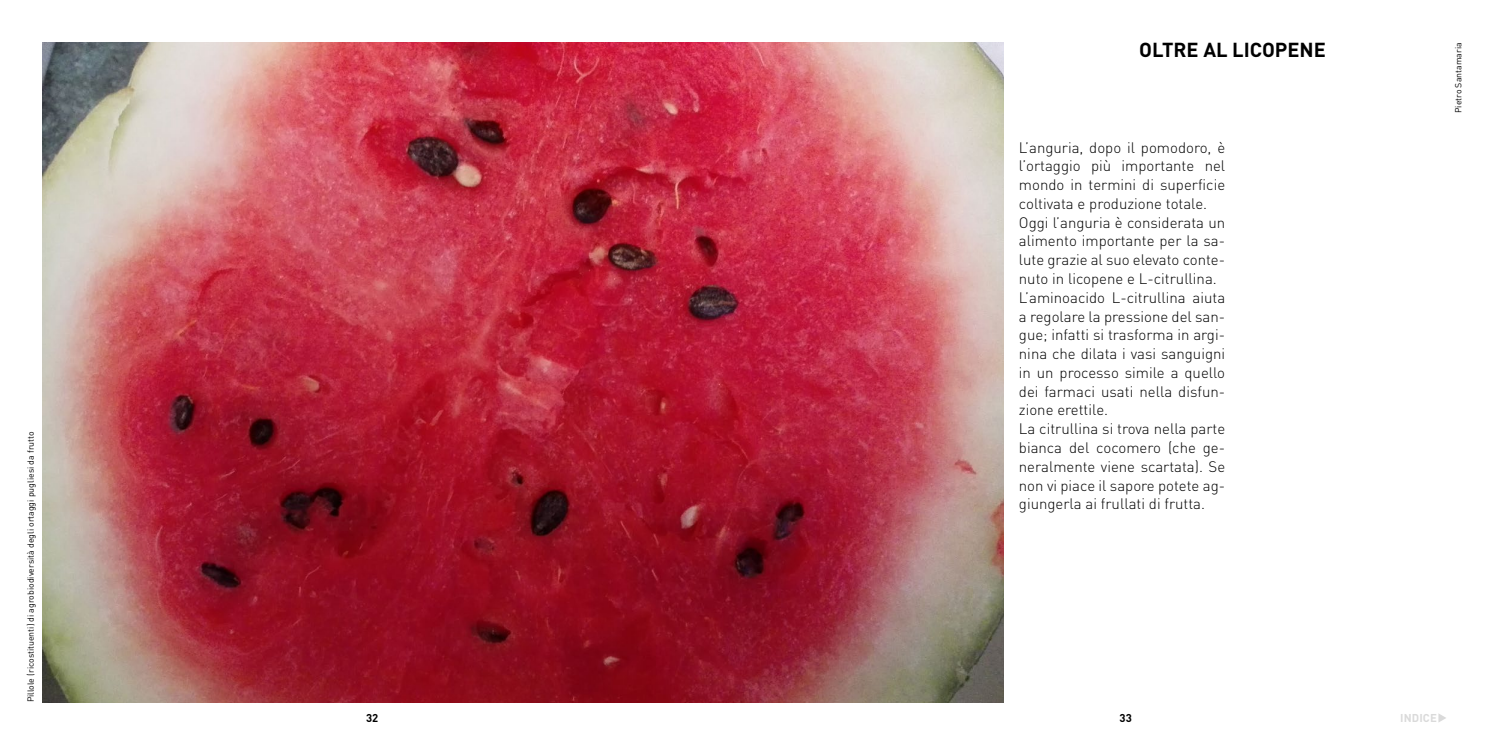
<style>
.page{position:relative;width:1489px;height:745px;background:#fff}
.page>*{position:absolute;margin:0;border:0;box-sizing:border-box;transform-origin:0 0}
.t1{font:700 20px "DIN Pro";color:#000}
.t2{font:300 15px/18.8px "DIN Pro";color:#000}
.t3{font:700 11.25px "DIN Pro";letter-spacing:.01em;color:#dadada}
.t4{font:700 11.25px "DIN Pro";color:#000}
.t5{font:8.75px "DIN Pro";color:#000}
</style>
<div class="page">
<svg style="left:1438px;top:713px;width:8px;height:9px"></svg>
<img style="left:43px;top:43px;width:960px;height:659px">
<p class="t5" style="left:24px;top:702px;width:272px;rotate:-90deg">Pillole (ricostituenti) di agrobiodiversità degli ortaggi pugliesi da frutto</p>
<h1 class="t1" style="left:1139px;top:33px;width:188px">OLTRE AL LICOPENE</h1>
<p class="t2" style="left:1018px;top:136px;width:208px">L’anguria, dopo il pomodoro, è l’ortaggio più importante nel mondo in termini di superficie coltivata e produzione totale.<br>Oggi l’anguria è considerata un alimento importante per la sa&shy;lute grazie al suo elevato conte&shy;nuto in licopene e L-citrullina.<br>L’aminoacido L-citrullina aiuta a regolare la pressione del san&shy;gue; infatti si trasforma in argi&shy;nina che dilata i vasi sanguigni in un processo simile a quello dei farmaci usati nella disfun&shy;zione erettile.<br>La citrullina si trova nella parte bianca del cocomero (che ge&shy;neralmente viene scartata). Se non vi piace il sapore potete ag&shy;giungerla ai frullati di frutta.</p>
<p class="t5" style="left:1451px;top:113px;width:72px;rotate:-90deg">Pietro Santamaria</p>
<p class="t4" style="left:366px;top:708px;width:14px">32</p>
<p class="t4" style="left:1119px;top:708px;width:14px">33</p>
<p class="t3" style="left:1399px;top:708px;width:38px">INDICE</p>
</div>
